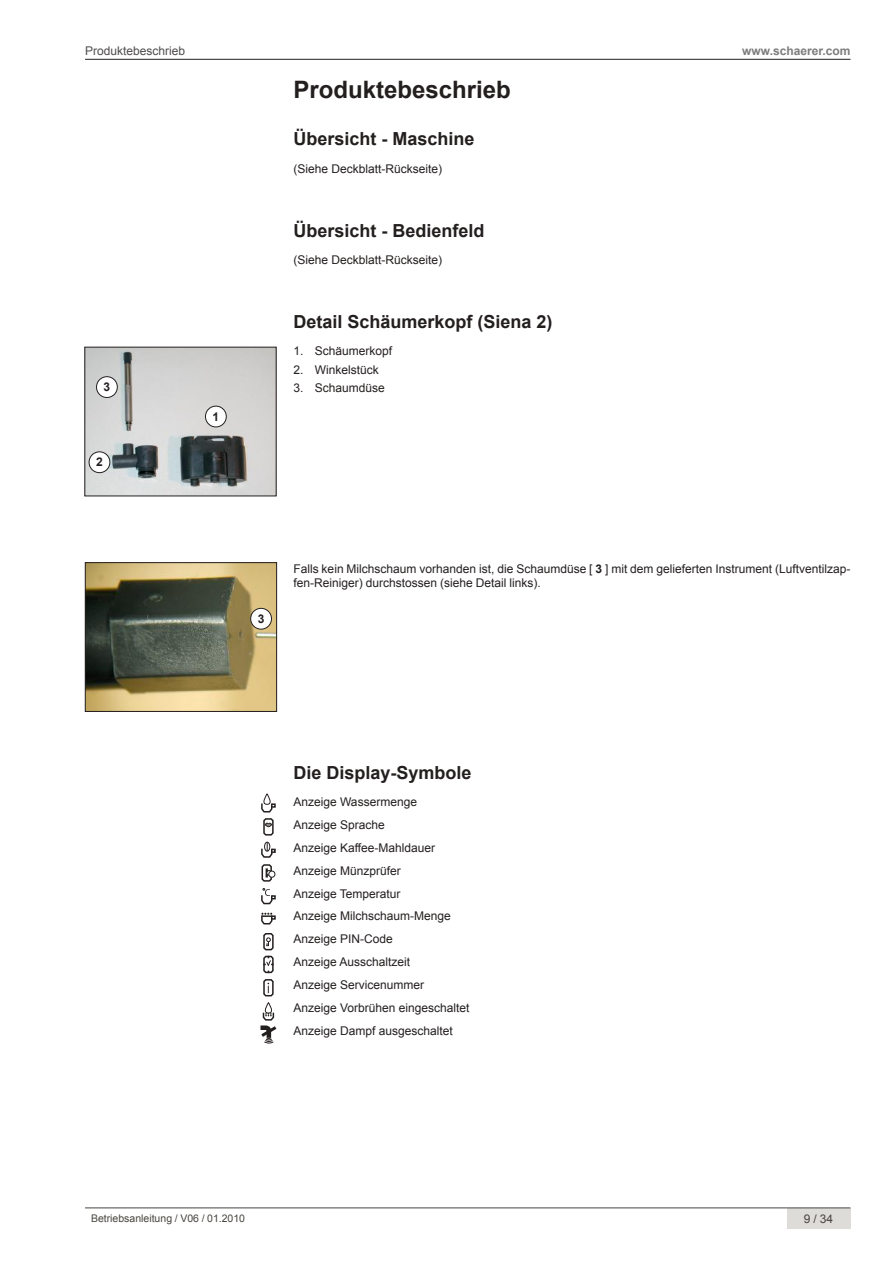
<style>
.page{position:relative;width:893px;height:1263px;background:#fff}
.page>*{position:absolute;margin:0;border:0;box-sizing:border-box;transform-origin:0 0}
.t1{font:700 24px "Arial";color:#241f1f}
.t2{font:700 18px "Arial";color:#241f1f}
.t3{font:12px/23px "Arial";color:#241f1f}
.t4{font:12px "Arial";color:#4e4b4c}
.t5{font:700 12px "Arial";color:#7d7c7e}
.t6{font:12px "Arial";color:#48453f}
.t7{font:700 12px "Arial";color:#241f1f}
.t8{font:10.5px "Arial";color:#48453f}
.s1{font-weight:700}
</style>
<div class="page">
<hr style="left:85px;top:59px;width:765px;height:1px;background:#241f1f">
<div style="left:787px;top:1208px;width:63px;height:20px;background:#dedcd9"></div>
<hr style="left:85px;top:1207px;width:702px;height:1px;background:#48453f">
<hr style="left:787px;top:1207px;width:63px;height:1px;background:#48453f">
<img style="left:87px;top:349px;width:187px;height:145px">
<div style="left:97px;top:377px;width:20px;height:20px;background:#fff;border-radius:50%"></div>
<div style="left:96px;top:376px;width:22px;height:22px;border:1px solid #241f1f;border-radius:50%"></div>
<div style="left:89px;top:452px;width:21px;height:21px;background:#fff;border-radius:50%"></div>
<div style="left:89px;top:452px;width:21px;height:21px;border:1px solid #241f1f;border-radius:50%"></div>
<div style="left:205px;top:406px;width:21px;height:21px;background:#fff;border-radius:50%"></div>
<div style="left:205px;top:406px;width:21px;height:21px;border:1px solid #241f1f;border-radius:50%"></div>
<img style="left:87px;top:564px;width:188px;height:146px">
<div style="left:85px;top:562px;width:192px;height:150px;border:1px solid #241f1f"></div>
<div style="left:251px;top:608px;width:20px;height:21px;background:#fff;border-radius:50%"></div>
<div style="left:250px;top:608px;width:22px;height:21px;border:1px solid #241f1f;border-radius:50%"></div>
<svg style="left:261px;top:793px;width:15px;height:43px"></svg>
<svg style="left:261px;top:888px;width:15px;height:17px"></svg>
<svg style="left:261px;top:913px;width:15px;height:12px"></svg>
<svg style="left:261px;top:842px;width:15px;height:40px"></svg>
<div style="left:268px;top:871px;width:7px;height:7px;border:1px solid #241f1f;border-radius:50%"></div>
<svg style="left:260px;top:933px;width:17px;height:111px"></svg>
<p class="t4" style="left:85px;top:43px;width:102px">Produktebeschrieb</p>
<p class="t5" style="left:742px;top:43px;width:110px">www.schaerer.com</p>
<h1 class="t1" style="left:293px;top:74px;width:219px">Produktebeschrieb</h1>
<h2 class="t2" style="left:293px;top:127px;width:183px">Übersicht - Maschine</h2>
<p class="t3" style="left:293px;top:157px;width:150px">(Siehe Deckblatt-Rückseite)</p>
<p class="t7" style="left:104px;top:379px;width:8px">3</p>
<p class="t7" style="left:96px;top:454px;width:8px">2</p>
<p class="t7" style="left:213px;top:409px;width:8px">1</p>
<h2 class="t2" style="left:293px;top:218px;width:193px">Übersicht - Bedienfeld</h2>
<p class="t3" style="left:293px;top:248px;width:150px">(Siehe Deckblatt-Rückseite)</p>
<h2 class="t2" style="left:293px;top:310px;width:261px">Detail Schäumerkopf (Siena 2)</h2>
<p class="t3" style="left:293px;top:340px;width:100px">1. Schäumerkopf</p>
<p class="t3" style="left:293px;top:358px;width:87px">2. Winkelstück</p>
<p class="t3" style="left:293px;top:377px;width:93px">3. Schaumdüse</p>
<p class="t7" style="left:258px;top:611px;width:8px">3</p>
<p class="t3" style="left:293px;top:561px;width:559px;line-height:14.4px">Falls kein Milchschaum vorhanden ist, die Schaumdüse [ <span class="s1">3</span> ] mit dem gelieferten Instrument (Luftventilzap&shy;fen-Reiniger) durchstossen (siehe Detail links).</p>
<h2 class="t2" style="left:293px;top:761px;width:180px">Die Display-Symbole</h2>
<p class="t3" style="left:293px;top:790px;width:178px">Anzeige Wassermenge<br>Anzeige Sprache<br>Anzeige Kaffee-Mahldauer<br>Anzeige Münzprüfer<br>Anzeige Temperatur<br>Anzeige Milchschaum-Menge<br>Anzeige PIN-Code<br>Anzeige Ausschaltzeit<br>Anzeige Servicenummer<br>Anzeige Vorbrühen eingeschaltet<br>Anzeige Dampf ausgeschaltet</p>
<p class="t8" style="left:91px;top:1211px;width:156px">Betriebsanleitung / V06 / 01.2010</p>
<p class="t6" style="left:804px;top:1210px;width:31px">9 / 34</p>
</div>
